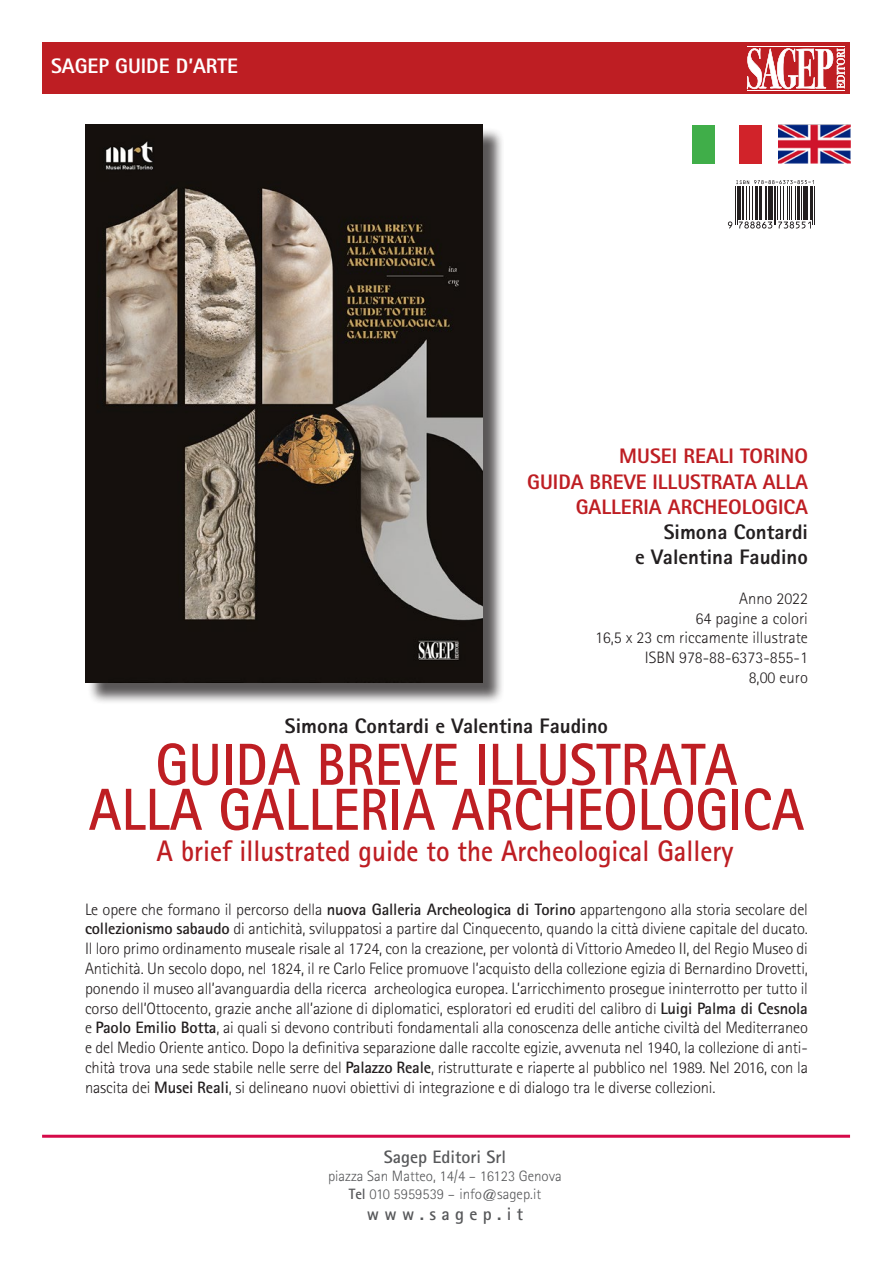
<style>
.page{position:relative;width:893px;height:1263px;background:#fff}
.page>*{position:absolute;margin:0;border:0;box-sizing:border-box;transform-origin:0 0}
.t1{font:700 59.4px "Rotis Sans Serif Std";color:#be1e23;scale:.91 1}
.t2{font:700 29.7px "Rotis Sans Serif Std";color:#be1e23;scale:.91 1}
.t3{font:800 21px "Rotis Sans Serif Std";color:#231f20}
.t4{font:800 21px/25.2px "Rotis Sans Serif Std";color:#be1e23;text-align:right}
.t5{font:800 21px "Rotis Sans Serif Std";color:#fff}
.t6{font:700 18px "Rotis Sans Serif Std";color:#57585a}
.t7{font:300 16.5px/19.8px "Rotis Sans Serif Std";color:#231f20;text-align:justify}
.t8{font:300 15px/18px "Rotis Sans Serif Std";color:#57585a;text-align:center}
.s1{font-weight:700}
</style>
<div class="page">
<hr style="left:42px;top:1135px;width:808px;height:3px;background:#d50a49">
<div style="left:43px;top:43px;width:807px;height:51px;background:#be1e23"></div>
<svg style="left:747px;top:48px;width:98px;height:41px"></svg>
<hr style="left:747px;top:46px;width:98px;height:1px;background:#fff">
<hr style="left:748px;top:91px;width:97px;height:1px;background:#fff">
<hr style="left:748px;top:90px;width:97px;height:1px;background:#fff">
<div style="left:87px;top:127px;width:417px;height:578px;background:#231f20;opacity:.75"></div>
<img style="left:85px;top:125px;width:398px;height:558px">
<img style="left:778px;top:125px;width:72px;height:38px">
<div style="left:739px;top:125px;width:23px;height:38px;background:#d1232a"></div>
<div style="left:693px;top:125px;width:23px;height:38px;background:#40ae49"></div>
<svg style="left:736px;top:180px;width:78px;height:4px"></svg>
<svg style="left:728px;top:221px;width:4px;height:7px"></svg>
<hr style="left:735px;top:186px;width:1px;height:39px;background:#231f20">
<hr style="left:737px;top:186px;width:1px;height:39px;background:#231f20">
<hr style="left:739px;top:186px;width:2px;height:34px;background:#231f20">
<hr style="left:742px;top:186px;width:2px;height:34px;background:#231f20">
<hr style="left:746px;top:186px;width:1px;height:34px;background:#231f20">
<hr style="left:749px;top:186px;width:1px;height:34px;background:#231f20">
<hr style="left:752px;top:186px;width:1px;height:34px;background:#231f20">
<hr style="left:755px;top:186px;width:1px;height:34px;background:#231f20">
<hr style="left:756px;top:186px;width:2px;height:34px;background:#231f20">
<hr style="left:759px;top:186px;width:2px;height:34px;background:#231f20">
<hr style="left:765px;top:186px;width:1px;height:34px;background:#231f20">
<hr style="left:766px;top:186px;width:1px;height:34px;background:#231f20">
<svg style="left:739px;top:221px;width:33px;height:8px"></svg>
<hr style="left:768px;top:186px;width:3px;height:34px;background:#231f20">
<hr style="left:772px;top:186px;width:1px;height:34px;background:#231f20">
<hr style="left:774px;top:186px;width:1px;height:39px;background:#231f20">
<hr style="left:775px;top:186px;width:1px;height:39px;background:#231f20">
<hr style="left:777px;top:186px;width:1px;height:34px;background:#231f20">
<hr style="left:781px;top:186px;width:1px;height:34px;background:#231f20">
<hr style="left:783px;top:186px;width:1px;height:34px;background:#231f20">
<hr style="left:787px;top:186px;width:1px;height:34px;background:#231f20">
<hr style="left:789px;top:186px;width:1px;height:34px;background:#231f20">
<hr style="left:791px;top:186px;width:1px;height:34px;background:#231f20">
<hr style="left:795px;top:186px;width:1px;height:34px;background:#231f20">
<hr style="left:797px;top:186px;width:3px;height:34px;background:#231f20">
<hr style="left:801px;top:186px;width:1px;height:34px;background:#231f20">
<hr style="left:803px;top:186px;width:3px;height:34px;background:#231f20">
<svg style="left:778px;top:221px;width:33px;height:8px"></svg>
<hr style="left:806px;top:186px;width:2px;height:34px;background:#231f20">
<hr style="left:810px;top:186px;width:2px;height:34px;background:#231f20">
<hr style="left:812px;top:186px;width:1px;height:39px;background:#231f20">
<hr style="left:814px;top:186px;width:1px;height:39px;background:#231f20">
<p class="t5" style="left:51px;top:52px;width:189px">SAGEP GUIDE D’ARTE</p>
<p class="t4" style="left:619px;top:443px;width:190px">MUSEI REALI TORINO</p>
<p class="t4" style="left:527px;top:468px;width:282px">GUIDA BREVE ILLUSTRATA ALLA<br>GALLERIA ARCHEOLOGICA</p>
<p class="t3" style="left:664px;top:518px;width:146px">Simona Contardi</p>
<p class="t3" style="left:635px;top:544px;width:174px">e Valentina Faudino</p>
<p class="t7" style="left:739px;top:588px;width:70px">Anno 2022</p>
<p class="t7" style="left:695px;top:608px;width:114px">64 pagine a colori</p>
<p class="t7" style="left:595px;top:628px;width:214px">16,5 x 23 cm riccamente illustrate</p>
<p class="t7" style="left:645px;top:648px;width:165px">ISBN 978-88-6373-855-1</p>
<p class="t7" style="left:749px;top:667px;width:61px">8,00 euro</p>
<p class="t3" style="left:285px;top:712px;width:325px">Simona Contardi e Valentina Faudino</p>
<p class="t1" style="left:156px;top:727px;width:641px">GUIDA BREVE ILLUSTRATA</p>
<p class="t1" style="left:89px;top:772px;width:788px">ALLA GALLERIA ARCHEOLOGICA</p>
<p class="t2" style="left:157px;top:833px;width:635px">A brief illustrated guide to the Archeological Gallery</p>
<p class="t7" style="left:85px;top:899px;width:724px">Le opere che formano il percorso della <span class="s1">nuova Galleria Archeologica di Torino</span> appartengono alla storia secolare del <span class="s1">collezionismo sabaudo</span> di antichità, sviluppatosi a partire dal Cinquecento, quando la città diviene capitale del ducato.<br>Il loro primo ordinamento museale risale al 1724, con la creazione, per volontà di Vittorio Amedeo II, del Regio Museo di Antichità. Un secolo dopo, nel 1824, il re Carlo Felice promuove l’acquisto della collezione egizia di Bernardino Drovetti, ponendo il museo all’avanguardia della ricerca archeologica europea. L’arricchimento prosegue ininterrotto per tutto il corso dell’Ottocento, grazie anche all’azione di diplomatici, esploratori ed eruditi del calibro di <span class="s1">Luigi Palma di Cesnola </span>e <span class="s1">Paolo Emilio Botta</span>, ai quali si devono contributi fondamentali alla conoscenza delle antiche civiltà del Mediterraneo e del Medio Oriente antico. Dopo la definitiva separazione dalle raccolte egizie, avvenuta nel 1940, la collezione di anti&shy;chità trova una sede stabile nelle serre del <span class="s1">Palazzo Reale</span>, ristrutturate e riaperte al pubblico nel 1989. Nel 2016, con la nascita dei <span class="s1">Musei Reali</span>, si delineano nuovi obiettivi di integrazione e di dialogo tra le diverse collezioni.</p>
<p class="t6" style="left:384px;top:1145px;width:124px">Sagep Editori Srl</p>
<p class="t8" style="left:328px;top:1167px;width:235px">piazza San Matteo, 14/4 – 16123 Genova<br><span class="s1">Tel</span> 010 5959539 – info@sagep.it</p>
<p class="t6" style="left:367px;top:1203px;width:158px">w w w . s a g e p . i t</p>
</div>
